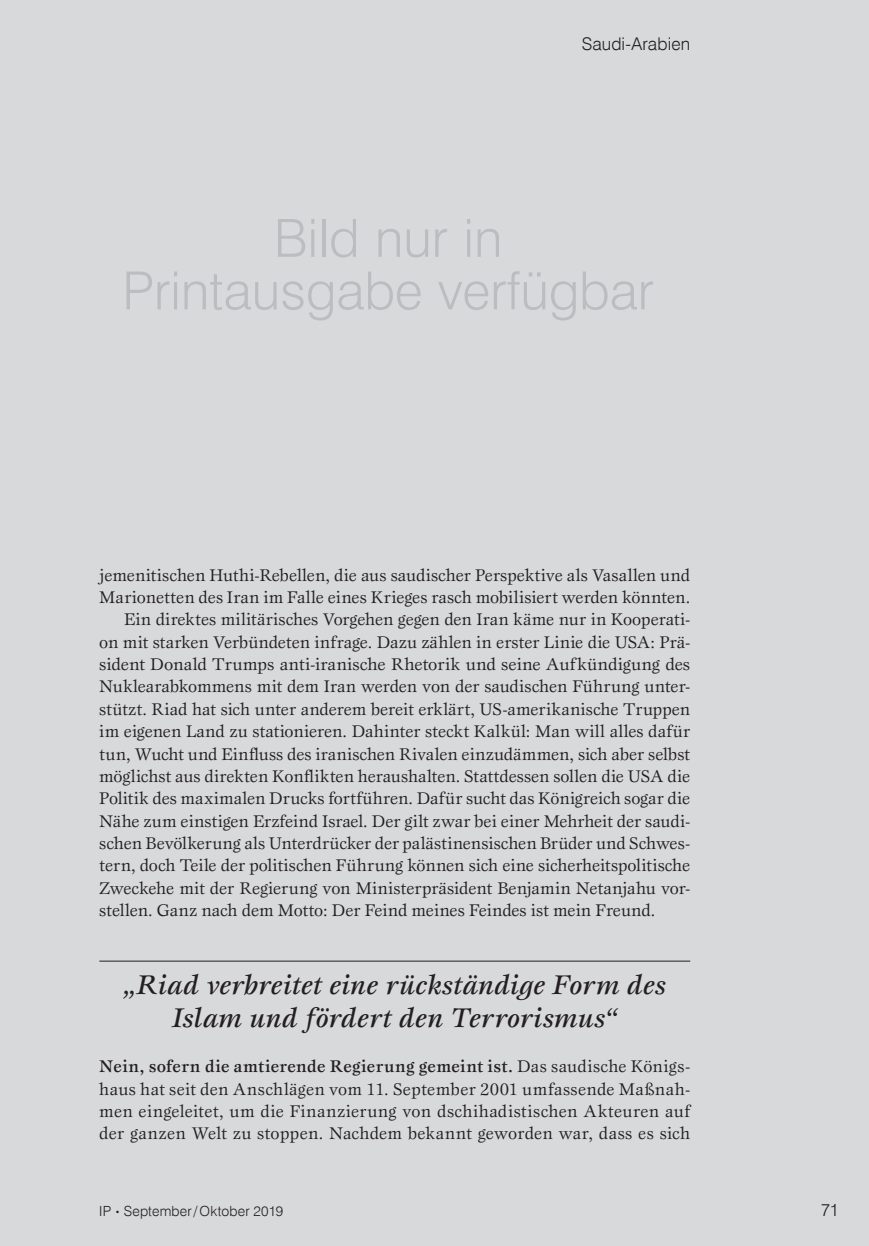
<style>
.page{position:relative;width:869px;height:1246px;background:#fff}
.page>*{position:absolute;margin:0;border:0;box-sizing:border-box;transform-origin:0 0}
.t1{font:300 52.5px/52.5px "Swiss 721 BT";color:#bcbdc0;text-align:center}
.t2{font:italic 500 28px/33.2px "Esprit Std";letter-spacing:.01em;color:#231f20;text-align:center}
.t3{font:17.5px/22.4px "Esprit Std";color:#231f20;text-align:justify}
.t4{font:300 17.5px "Swiss 721 BT";letter-spacing:.005em;color:#231f20}
.t5{font:300 14px "Swiss 721 BT";letter-spacing:.015em;color:#231f20}
.s1{font-weight:500}
.s2{font-size:8.4px}
</style>
<div class="page">
<div style="left:0;top:0;width:868px;height:1245px;background:#d8d9db"></div>
<hr style="left:99px;top:960px;width:591px;height:1px;background:#231f20">
<p class="t4" style="left:581px;top:33px;width:110px">Saudi-Arabien</p>
<h1 class="t1" style="left:122px;top:211px;width:533px">Bild nur in<br>Printausgabe verfügbar</h1>
<p class="t3" style="left:99px;top:563px;width:592px">jemenitischen Huthi-Rebellen, die aus saudischer Perspektive als Vasallen und</p>
<p class="t3" style="left:99px;top:585px;width:592px">Marionetten des Iran im Falle eines Krieges rasch mobilisiert werden könnten.</p>
<p class="t3" style="left:124px;top:608px;width:567px">Ein direktes militärisches Vorgehen gegen den Iran käme nur in Kooperati-</p>
<p class="t3" style="left:99px;top:630px;width:592px">on mit starken Verbündeten infrage. Dazu zählen in erster Linie die USA: Prä-</p>
<p class="t3" style="left:99px;top:652px;width:592px">sident Donald Trumps anti-iranische Rhetorik und seine Aufkündigung des</p>
<p class="t3" style="left:99px;top:675px;width:592px">Nuklearabkommens mit dem Iran werden von der saudischen Führung unter-</p>
<p class="t3" style="left:99px;top:697px;width:592px">stützt. Riad hat sich unter anderem bereit erklärt, US-amerikanische Truppen</p>
<p class="t3" style="left:99px;top:719px;width:592px">im eigenen Land zu stationieren. Dahinter steckt Kalkül: Man will alles dafür</p>
<p class="t3" style="left:99px;top:742px;width:592px">tun, Wucht und Einfluss des iranischen Rivalen einzudämmen, sich aber selbst</p>
<p class="t3" style="left:99px;top:764px;width:592px">möglichst aus direkten Konflikten heraushalten. Stattdessen sollen die USA die</p>
<p class="t3" style="left:99px;top:786px;width:592px">Politik des maximalen Drucks fortführen. Dafür sucht das Königreich sogar die</p>
<p class="t3" style="left:99px;top:809px;width:592px">Nähe zum einstigen Erzfeind Israel. Der gilt zwar bei einer Mehrheit der saudi-</p>
<p class="t3" style="left:99px;top:831px;width:592px">schen Bevölkerung als Unterdrücker der palästinensischen Brüder und Schwes-</p>
<p class="t3" style="left:99px;top:853px;width:592px">tern, doch Teile der politischen Führung können sich eine sicherheitspolitische</p>
<p class="t3" style="left:99px;top:876px;width:592px">Zweckehe mit der Regierung von Ministerpräsident Benjamin Netanjahu vor-</p>
<p class="t3" style="left:99px;top:898px;width:557px">stellen. Ganz nach dem Motto: Der Feind meines Feindes ist mein Freund.</p>
<h2 class="t2" style="left:124px;top:967px;width:543px">„Riad verbreitet eine rückständige Form des<br>Islam und fördert den Terrorismus“</h2>
<p class="t3" style="left:99px;top:1054px;width:592px"><span class="s1">Nein, sofern die amtierende Regierung gemeint ist.</span> Das saudische Königs&shy;haus hat seit den Anschlägen vom 11. September 2001 umfassende Maßnah&shy;men eingeleitet, um die Finanzierung von dschihadistischen Akteuren auf der ganzen Welt zu stoppen. Nachdem bekannt geworden war, dass es sich</p>
<p class="t5" style="left:99px;top:1202px;width:185px">IP <span class="s2">•</span> September/Oktober 2019</p>
<p class="t4" style="left:820px;top:1199px;width:20px">71</p>
</div>
